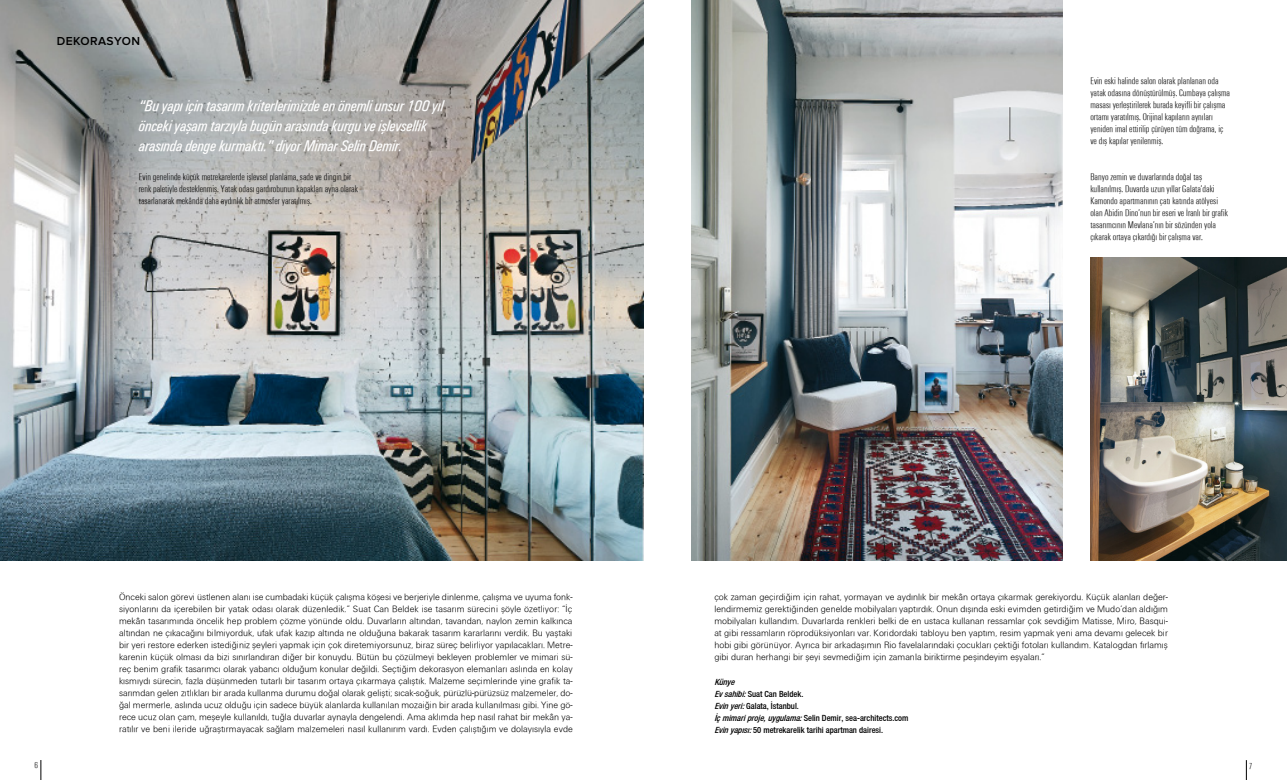
<style>
.page{position:relative;width:1287px;height:780px;background:#fff}
.page>*{position:absolute;margin:0;border:0;box-sizing:border-box;transform-origin:0 0}
.t1{font:16px/20px "Unitus T Regular Condensed Italicmaison";color:#fff}
.t2{font:600 12px "Proxima Nova";letter-spacing:.04em;color:#000}
.t3{font:10px/12px "Unitus T Light Condensedmaison";color:#000}
.t4{font:9.5px/12px "Unitus T Lightmaison";color:#000;text-align:justify}
.t5{font:9px "Unitus T Light Condensedmaison";color:#000}
.t6{font:8.5px/12px "Helvetica Neue T Medium Cond";color:#000}
.s1{font-style:italic}
</style>
<div class="page">
<img style="left:0;top:0;width:643px;height:560px">
<svg style="left:41px;top:760px;width:1px;height:20px"></svg>
<svg style="left:1246px;top:760px;width:1px;height:20px"></svg>
<img style="left:691px;top:0;width:371px;height:560px">
<img style="left:1090px;top:258px;width:197px;height:302px">
<p class="t2" style="left:57px;top:35px;width:85px">DEKORASYON</p>
<h1 class="t1" style="left:139px;top:96px;width:306px">“Bu yapı için tasarım kriterlerimizde en önemli unsur 100 yıl önceki yaşam tarzıyla bugün arasında kurgu ve işlevsellik arasında denge kurmaktı.” diyor Mimar Selin Demir.</h1>
<p class="t3" style="left:139px;top:170px;width:221px">Evin genelinde küçük metrekarelerde işlevsel planlama, sade ve dingin bir renk paletiyle desteklenmiş. Yatak odası gardırobunun kapakları ayna olarak tasarlanarak mekânda daha aydınlık bir atmosfer yaratılmış.</p>
<p class="t3" style="left:1090px;top:74px;width:141px">Evin eski halinde salon olarak planlanan oda yatak odasına dönüştürülmüş. Cumbaya çalışma masası yerleştirilerek burada keyifli bir çalışma ortamı yaratılmış. Orijinal kapıların aynıları yeniden imal ettirilip çürüyen tüm doğrama, iç ve dış kapılar yenilenmiş.</p>
<p class="t3" style="left:1090px;top:170px;width:139px">Banyo zemin ve duvarlarında doğal taş kullanılmış. Duvarda uzun yıllar Galata’daki Kamondo apartmanının çatı katında atölyesi olan Abidin Dino’nun bir eseri ve İranlı bir grafik tasarımcının Mevlana’nın bir sözünden yola çıkarak ortaya çıkardığı bir çalışma var.</p>
<p class="t5" style="left:35px;top:760px;width:5px">6</p>
<p class="t4" style="left:119px;top:591px;width:455px">Önceki salon görevi üstlenen alanı ise cumbadaki küçük çalışma köşesi ve berjeriyle dinlenme, çalışma ve uyuma fonk&shy;siyonlarını da içerebilen bir yatak odası olarak düzenledik.” Suat Can Beldek ise tasarım sürecini şöyle özetliyor: “İç mekân tasarımında öncelik hep problem çözme yönünde oldu. Duvarların altından, tavandan, naylon zemin kalkınca altından ne çıkacağını bilmiyorduk, ufak ufak kazıp altında ne olduğuna bakarak tasarım kararlarını verdik. Bu yaştaki bir yeri restore ederken istediğiniz şeyleri yapmak için çok diretemiyorsunuz, biraz süreç belirliyor yapılacakları. Metre&shy;karenin küçük olması da bizi sınırlandıran diğer bir konuydu. Bütün bu çözülmeyi bekleyen problemler ve mimari sü&shy;reç benim grafik tasarımcı olarak yabancı olduğum konular değildi. Seçtiğim dekorasyon elemanları aslında en kolay kısmıydı sürecin, fazla düşünmeden tutarlı bir tasarım ortaya çıkarmaya çalıştık. Malzeme seçimlerinde yine grafik ta&shy;sarımdan gelen zıtlıkları bir arada kullanma durumu doğal olarak gelişti; sıcak-soğuk, pürüzlü-pürüzsüz malzemeler, do&shy;ğal mermerle, aslında ucuz olduğu için sadece büyük alanlarda kullanılan mozaiğin bir arada kullanılması gibi. Yine gö&shy;rece ucuz olan çam, meşeyle kullanıldı, tuğla duvarlar aynayla dengelendi. Ama aklımda hep nasıl rahat bir mekân ya&shy;ratılır ve beni ileride uğraştırmayacak sağlam malzemeleri nasıl kullanırım vardı. Evden çalıştığım ve dolayısıyla evde</p>
<p class="t4" style="left:714px;top:591px;width:455px">çok zaman geçirdiğim için rahat, yormayan ve aydınlık bir mekân ortaya çıkarmak gerekiyordu. Küçük alanları değer&shy;lendirmemiz gerektiğinden genelde mobilyaları yaptırdık. Onun dışında eski evimden getirdiğim ve Mudo’dan aldığım mobilyaları kullandım. Duvarlarda renkleri belki de en ustaca kullanan ressamlar çok sevdiğim Matisse, Miro, Basqui&shy;at gibi ressamların röprodüksiyonları var. Koridordaki tabloyu ben yaptım, resim yapmak yeni ama devamı gelecek bir hobi gibi görünüyor. Ayrıca bir arkadaşımın Rio favelalarındaki çocukları çektiği fotoları kullandım. Katalogdan fırlamış gibi duran herhangi bir şeyi sevmediğim için zamanla biriktirme peşindeyim eşyaları.”</p>
<p class="t6" style="left:714px;top:675px;width:196px"><span class="s1">Künye<br>Evsahibi:</span>Suat Can Beldek.<br><span class="s1">Evinyeri:</span>Galata, İstanbul.<br><span class="s1">İçmimariproje,uygulama:</span>Selin Demir, sea-architects.com <span class="s1">Evinyapısı:</span>50 metrekarelik tarihi apartman dairesi.</p>
<p class="t5" style="left:1249px;top:760px;width:5px">7</p>
</div>
